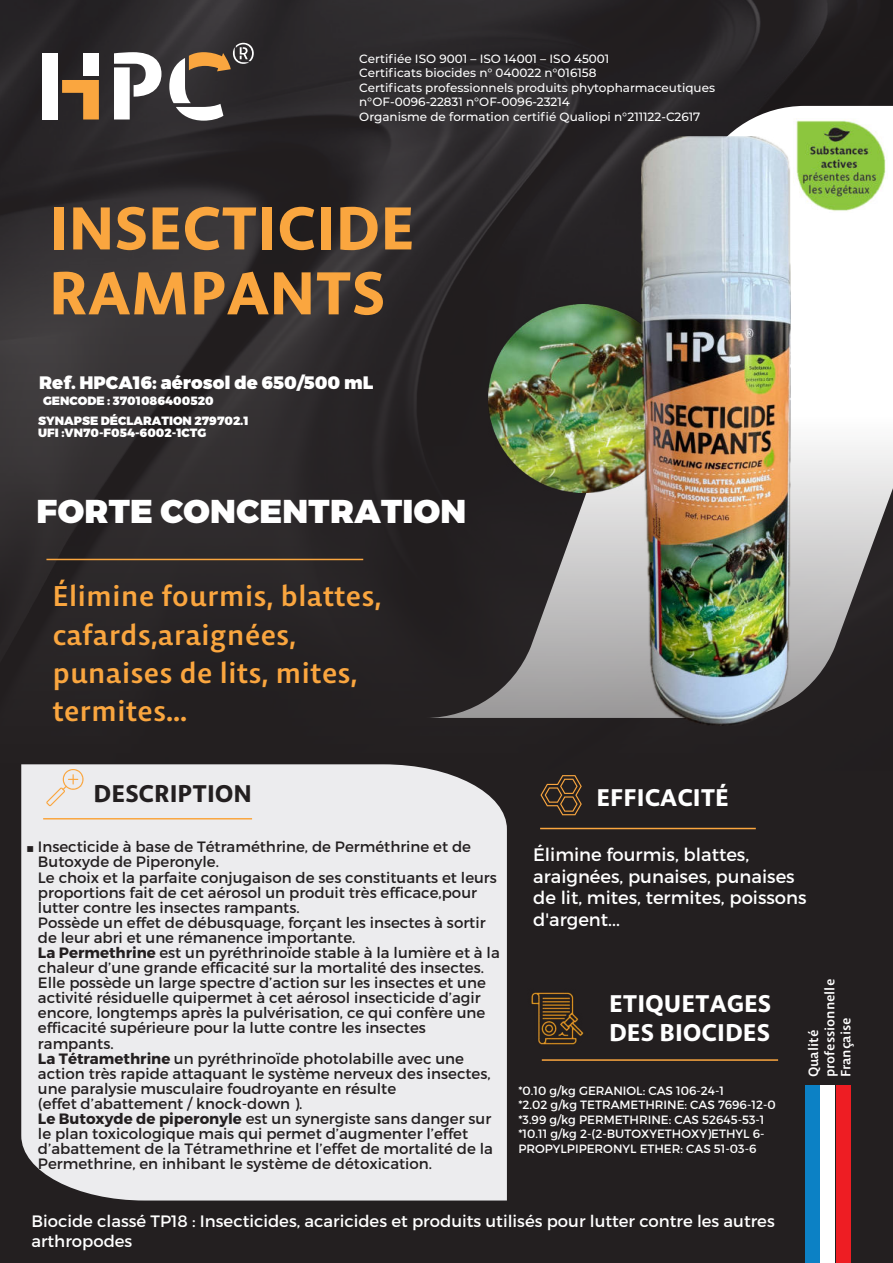
<style>
.page{position:relative;width:893px;height:1263px;background:#231f20}
.page>*{position:absolute;margin:0;border:0;box-sizing:border-box;transform-origin:0 0}
.t1{font:700 60px/64.9px "Bespoke Sans";color:#faa63f}
.t2{font:900 33px "Montserrat";letter-spacing:.01em;color:#fff}
.t3{font:500 28.5px/38.5px "Bespoke Sans";color:#faa63f}
.t4{font:700 24px/28.8px "Bespoke Sans";color:#fff}
.t5{font:700 24px "Bespoke Sans";color:#231f20}
.t6{font:18px/21.6px "Montserrat";color:#fff}
.t7{font:900 18px "Montserrat";color:#fff}
.t8{font:16.5px/19.8px "Montserrat";color:#fff}
.t9{font:15px/15.1px "Montserrat";color:#231f20}
.t10{font:500 13.35px/16px "Bespoke Sans";color:#fff}
.t11{font:500 12px/14.4px "Montserrat";color:#fff}
.t12{font:12px/14.4px "Montserrat";color:#fff}
.t13{font:900 12px/20.4px "Montserrat";color:#fff}
.s1{font-weight:500}
.s2{font-weight:700}
</style>
<div class="page">
<img style="left:0;top:0;width:893px;height:591px">
<div style="left:43px;top:53px;width:15px;height:66px;background:#fff"></div>
<svg style="left:62px;top:80px;width:37px;height:39px"></svg>
<div style="left:83px;top:53px;width:16px;height:23px;background:#fff"></div>
<svg style="left:114px;top:52px;width:47px;height:67px"></svg>
<svg style="left:169px;top:43px;width:85px;height:78px"></svg>
<div style="left:805px;top:1085px;width:15px;height:178px;background:#0c81c5"></div>
<div style="left:820px;top:1085px;width:15px;height:178px;background:#fff"></div>
<div style="left:836px;top:1085px;width:14px;height:178px;background:#ee1d23"></div>
<hr style="left:46px;top:559px;width:317px;height:1px;background:#faa63f">
<div style="left:21px;top:764px;width:486px;height:436px;background:#ececee"></div>
<hr style="left:43px;top:818px;width:209px;height:1px;background:#faa63f">
<hr style="left:542px;top:1059px;width:236px;height:2px;background:#faa63f">
<svg style="left:46px;top:768px;width:39px;height:38px"></svg>
<svg style="left:425px;top:106px;width:468px;height:612px"></svg>
<hr style="left:540px;top:828px;width:216px;height:1px;background:#faa63f">
<svg style="left:540px;top:775px;width:42px;height:40px"></svg>
<img style="left:489px;top:304px;width:152px;height:189px">
<img style="left:641px;top:136px;width:149px;height:590px">
<img style="left:531px;top:992px;width:53px;height:53px">
<img style="left:793px;top:119px;width:95px;height:93px">
<p class="t11" style="left:359px;top:52px;width:357px">Certifiée ISO 9001 – ISO 14001 – ISO 45001<br>Certificats biocides n° 040022 n°016158<br>Certificats professionnels produits phytopharmaceutiques n°OF-0096-22831 n°OF-0096-23214<br>Organisme de formation certifié Qualiopi n°211122-C2617</p>
<h1 class="t1" style="left:49px;top:196px;width:367px">INSECTICIDE<br>RAMPANTS</h1>
<p class="t7" style="left:39px;top:371px;width:336px">Ref. HPCA16: aérosol de 650/500 mL</p>
<p class="t13" style="left:38px;top:391px;width:212px;text-indent:5px">GENCODE : 3701086400520<br>SYNAPSE DÉCLARATION 279702.1</p>
<p class="t13" style="left:38px;top:423px;width:170px">UFI :VN70-F054-6002-1CTG</p>
<h2 class="t2" style="left:37px;top:491px;width:431px">FORTE CONCENTRATION</h2>
<h3 class="t3" style="left:52px;top:576px;width:331px">Élimine fourmis, blattes, cafards,araignées, punaises de lits, mites, termites...</h3>
<h3 class="t5" style="left:94px;top:779px;width:160px">DESCRIPTION</h3>
<p class="t9" style="left:38px;top:839px;width:463px;text-indent:-12px"><span class="s1">■</span> Insecticide à base de Tétraméthrine, de Perméthrine et de Butoxyde de Piperonyle.<br>Le choix et la parfaite conjugaison de ses constituants et leurs proportions fait de cet aérosol un produit très efficace,pour lutter contre les insectes rampants.<br>Possède un effet de débusquage, forçant les insectes à sortir de leur abri et une rémanence importante.<br><span class="s2">La Permethrine</span> est un pyréthrinoïde stable à la lumière et à la chaleur d’une grande efficacité sur la mortalité des insectes.<br>Elle possède un large spectre d’action sur les insectes et une activité résiduelle quipermet à cet aérosol insecticide d’agir encore, longtemps après la pulvérisation, ce qui confère une efficacité supérieure pour la lutte contre les insectes rampants.<br><span class="s2">La Tétramethrine</span> un pyréthrinoïde photolabille avec une action très rapide attaquant le système nerveux des insectes, une paralysie musculaire foudroyante en résulte<br>(effet d’abattement / knock-down ).<br><span class="s2">Le Butoxyde de piperonyle</span> est un synergiste sans danger sur le plan toxicologique mais qui permet d’augmenter l’effet d’abattement de la Tétramethrine et l’effet de mortalité de la Permethrine, en inhibant le système de détoxication.</p>
<h3 class="t4" style="left:596px;top:783px;width:134px">EFFICACITÉ</h3>
<p class="t6" style="left:533px;top:844px;width:275px">Élimine fourmis, blattes, araignées, punaises, punaises de lit, mites, termites, poissons d'argent...</p>
<h3 class="t4" style="left:609px;top:989px;width:164px">ETIQUETAGES<br>DES BIOCIDES</h3>
<p class="t12" style="left:518px;top:1083px;width:259px">*0.10 g/kg GERANIOL: CAS 106-24-1<br>*2.02 g/kg TETRAMETHRINE: CAS 7696-12-0 *3.99 g/kg PERMETHRINE: CAS 52645-53-1 *10.11 g/kg 2-(2-BUTOXYETHOXY)ETHYL 6- PROPYLPIPERONYL ETHER: CAS 51-03-6</p>
<p class="t10" style="left:807px;top:1077px;width:100px;rotate:-90deg">Qualité professionnelle<br>Française</p>
<p class="t8" style="left:31px;top:1211px;width:745px">Biocide classé TP18 : Insecticides, acaricides et produits utilisés pour lutter contre les autres arthropodes</p>
</div>
